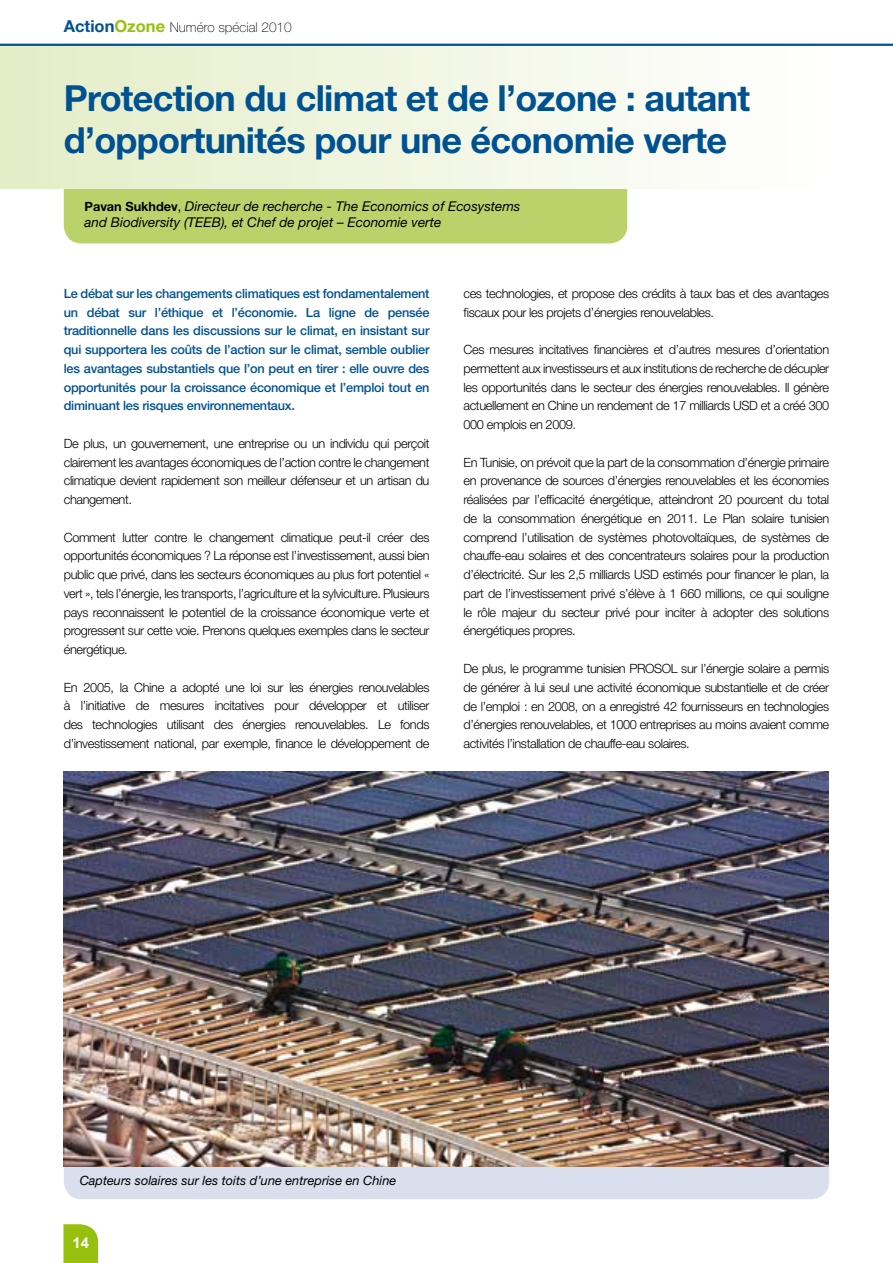
<style>
.page{position:relative;width:893px;height:1263px;background:#fff}
.page>*{position:absolute;margin:0;border:0;box-sizing:border-box;transform-origin:0 0}
.t1{font:700 36px/42px "Helvetica Neue LT Pro";letter-spacing:-.02em;color:#005192}
.t2{font:700 15px "Arial";color:#fff}
.t3{font:italic 13.5px/16.5px "Helvetica Neue LT Pro";color:#000}
.t4{font:100 13.5px "Helvetica Neue LT Pro";color:#000}
.t5{font:300 12.75px/18.8px "Helvetica Neue LT Pro";letter-spacing:-.03em;color:#000;text-align:justify}
.t6{font:500 12.75px/18.8px "Helvetica Neue LT Pro";letter-spacing:-.02em;color:#005192;text-align:justify}
.t7{font:italic 12.75px "Helvetica Neue LT Pro";color:#000}
.s1{font-weight:700;font-size:16.5px;color:#005192}
.s2{font-weight:700;font-size:16.5px;color:#97bf0d}
.s3{font-weight:700;font-style:normal;font-size:12.75px}
.s4{font-style:normal;font-size:12.75px}
</style>
<div class="page">
<svg style="left:63px;top:1224px;width:35px;height:39px"></svg>
<div style="left:64px;top:1140px;width:765px;height:59px;background:#dadfed;border-radius:18px"></div>
<div style="left:64px;top:168px;width:563px;height:75px;background:#bbd26a;border-radius:18px"></div>
<div style="left:0;top:45px;width:828px;height:143px;background:linear-gradient(to right,#e4edc6,#fff)"></div>
<img style="left:64px;top:772px;width:764px;height:394px">
<hr style="left:0;top:44px;width:893px;height:2px;background:#005192">
<p class="t4" style="left:64px;top:19px;width:229px"><span class="s1">Action</span><span class="s2">Ozone</span> Numéro spécial 2010</p>
<h1 class="t1" style="left:64px;top:76px;width:688px">Protection du climat et de l’ozone : autant d’opportunités pour une économie verte</h1>
<p class="t3" style="left:85px;top:197px;width:437px"><span class="s3">Pavan Sukhdev</span><span class="s4">,</span> Directeur de recherche - The Economics of Ecosystems and Biodiversity (TEEB), et Chef de projet – Economie verte</p>
<p class="t6" style="left:64px;top:284px;width:367px">Le débat sur les changements climatiques est fondamentalement un débat sur l’éthique et l’économie. La ligne de pensée traditionnelle dans les discussions sur le climat, en insistant sur qui supportera les coûts de l’action sur le climat, semble oublier les avantages substantiels que l’on peut en tirer : elle ouvre des opportunités pour la croissance économique et l’emploi tout en diminuant les risques environnementaux.</p>
<p class="t5" style="left:64px;top:434px;width:367px">De plus, un gouvernement, une entreprise ou un individu qui perçoit clairement les avantages économiques de l’action contre le changement climatique devient rapidement son meilleur défenseur et un artisan du changement.</p>
<p class="t5" style="left:64px;top:527px;width:367px">Comment lutter contre le changement climatique peut-il créer des opportunités économiques ? La réponse est l’investissement, aussi bien public que privé, dans les secteurs économiques au plus fort potentiel « vert », tels l’énergie, les transports, l’agriculture et la sylviculture. Plusieurs pays reconnaissent le potentiel de la croissance économique verte et progressent sur cette voie. Prenons quelques exemples dans le secteur énergétique.</p>
<p class="t5" style="left:64px;top:677px;width:367px">En 2005, la Chine a adopté une loi sur les énergies renouvelables à l’initiative de mesures incitatives pour développer et utiliser des technologies utilisant des énergies renouvelables. Le fonds d’investissement national, par exemple, finance le développement de</p>
<p class="t5" style="left:463px;top:284px;width:367px">ces technologies, et propose des crédits à taux bas et des avantages fiscaux pour les projets d’énergies renouvelables.</p>
<p class="t5" style="left:463px;top:340px;width:367px">Ces mesures incitatives financières et d’autres mesures d’orientation permettent aux investisseurs et aux institutions de recherche de décupler les opportunités dans le secteur des énergies renouvelables. Il génère actuellement en Chine un rendement de 17 milliards USD et a créé 300<br>000 emplois en 2009.</p>
<p class="t5" style="left:463px;top:452px;width:367px">En Tunisie, on prévoit que la part de la consommation d’énergie primaire en provenance de sources d’énergies renouvelables et les économies réalisées par l’efficacité énergétique, atteindront 20 pourcent du total de la consommation énergétique en 2011. Le Plan solaire tunisien comprend l’utilisation de systèmes photovoltaïques, de systèmes de chauffe-eau solaires et des concentrateurs solaires pour la production d’électricité. Sur les 2,5 milliards USD estimés pour financer le plan, la part de l’investissement privé s’élève à 1 660 millions, ce qui souligne le rôle majeur du secteur privé pour inciter à adopter des solutions énergétiques propres.</p>
<p class="t5" style="left:463px;top:659px;width:367px">De plus, le programme tunisien PROSOL sur l’énergie solaire a permis de générer à lui seul une activité économique substantielle et de créer de l’emploi : en 2008, on a enregistré 42 fournisseurs en technologies d’énergies renouvelables, et 1000 entreprises au moins avaient comme activités l’installation de chauffe-eau solaires.</p>
<p class="t7" style="left:80px;top:1173px;width:318px">Capteurs solaires sur les toits d’une entreprise en Chine</p>
<p class="t2" style="left:72px;top:1233px;width:18px">14</p>
</div>
